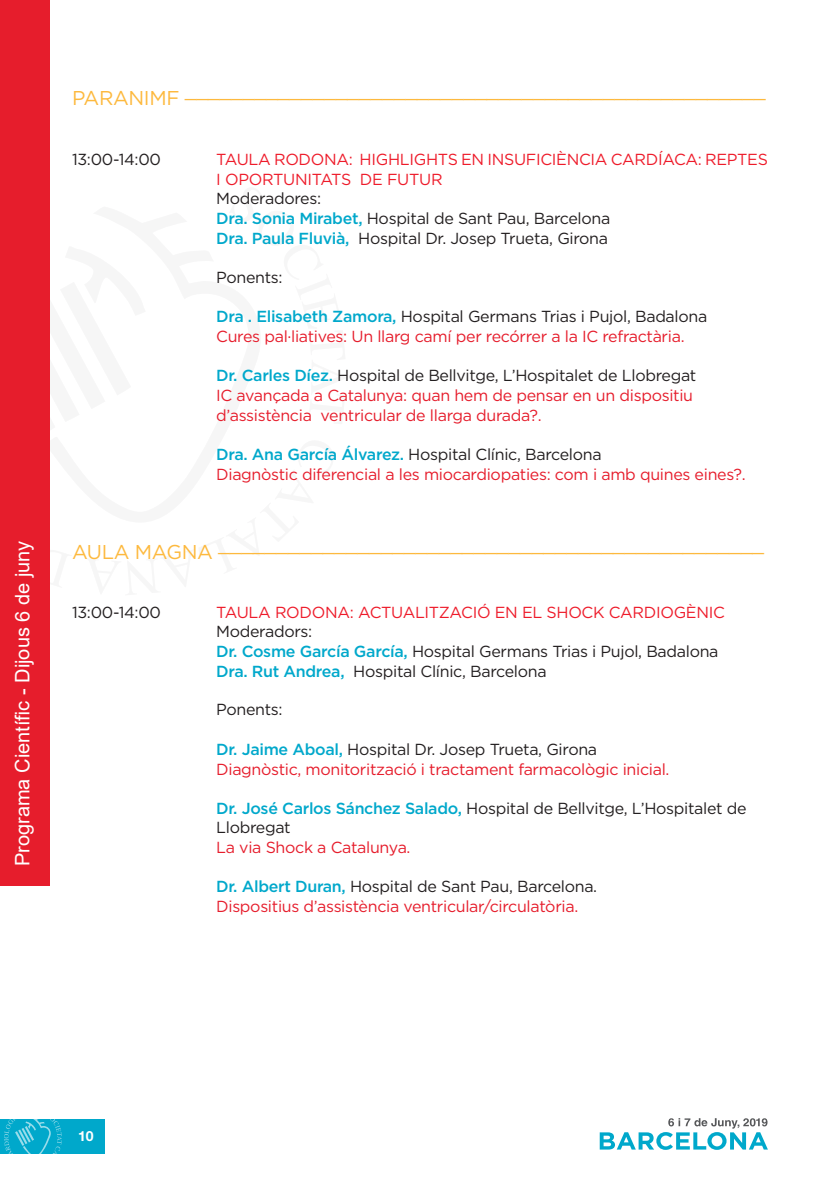
<style>
.page{position:relative;width:840px;height:1191px;background:#fff}
.page>*{position:absolute;margin:0;border:0;box-sizing:border-box;transform-origin:0 0}
.t1{font:20px "Gotham";letter-spacing:-.02em;color:#fdb93e}
.t2{font:20px "Arial";color:#fff}
.t3{font:16px/20px "Gotham";letter-spacing:-.02em;color:#e61d2c}
.t4{font:16px/20px "Gotham";letter-spacing:-.02em;color:#231f20}
.t5{font:16px/20px "Gotham";letter-spacing:-.02em;color:#ee1b2a}
.t6{font:700 14px "Helvetica Neue LT Std";color:#fff}
.s1{font-weight:500;color:#00a8cb}
.s2{color:#231f20}
</style>
<div class="page">
<div style="left:0;top:1119px;width:104px;height:34px;background:#00a8cb"></div>
<svg style="left:4px;top:1119px;width:58px;height:35px"></svg>
<svg style="left:599px;top:1118px;width:168px;height:31px"></svg>
<div style="left:0;top:0;width:49px;height:885px;background:#e61d2c"></div>
<p class="t2" style="left:9px;top:866px;width:327px;rotate:-90deg">Programa Científic - Dijous 6 de juny</p>
<p class="t1" style="left:72px;top:77px;width:694px">PARANIMF __________________________________________________</p>
<p class="t4" style="left:72px;top:149px;width:90px">13:00-14:00</p>
<p class="t5" style="left:216px;top:149px;width:553px">TAULA RODONA: HIGHLIGHTS EN INSUFICIÈNCIA CARDÍACA: REPTES<br>I OPORTUNITATS DE FUTUR</p>
<p class="t4" style="left:216px;top:188px;width:395px">Moderadores:<br><span class="s1">Dra. Sonia Mirabet,</span> Hospital de Sant Pau, Barcelona<br><span class="s1">Dra. Paula Fluvià,</span> Hospital Dr. Josep Trueta, Girona</p>
<p class="t4" style="left:216px;top:266px;width:68px">Ponents:</p>
<p class="t3" style="left:216px;top:306px;width:492px"><span class="s1">Dra . Elisabeth Zamora,</span> <span class="s2">Hospital Germans Trias i Pujol, Badalona<br></span>Cures pal·liatives: Un llarg camí per recórrer a la IC refractària.</p>
<p class="t3" style="left:216px;top:365px;width:481px"><span class="s1">Dr. Carles Díez.</span> <span class="s2">Hospital de Bellvitge, L’Hospitalet de Llobregat<br></span>IC avançada a Catalunya: quan hem de pensar en un dispositiu d’assistència ventricular de llarga durada?.</p>
<p class="t3" style="left:216px;top:444px;width:530px"><span class="s1">Dra. Ana García Álvarez.</span> <span class="s2">Hospital Clínic, Barcelona<br></span>Diagnòstic diferencial a les miocardiopaties: com i amb quines eines?.</p>
<p class="t1" style="left:72px;top:531px;width:693px">AULA MAGNA _______________________________________________</p>
<p class="t4" style="left:72px;top:602px;width:90px">13:00-14:00</p>
<p class="t5" style="left:216px;top:602px;width:510px">TAULA RODONA: ACTUALITZACIÓ EN EL SHOCK CARDIOGÈNIC</p>
<p class="t4" style="left:216px;top:621px;width:503px">Moderadors:<br><span class="s1">Dr. Cosme García García,</span> Hospital Germans Trias i Pujol, Badalona<br><span class="s1">Dra. Rut Andrea,</span> Hospital Clínic, Barcelona</p>
<p class="t4" style="left:216px;top:699px;width:68px">Ponents:</p>
<p class="t3" style="left:216px;top:738px;width:454px"><span class="s1">Dr. Jaime Aboal,</span> <span class="s2">Hospital Dr. Josep Trueta, Girona<br></span>Diagnòstic, monitorització i tractament farmacològic inicial.</p>
<p class="t4" style="left:216px;top:798px;width:531px;line-height:19.2px"><span class="s1">Dr. José Carlos Sánchez Salado,</span> Hospital de Bellvitge, L’Hospitalet de<br>Llobregat</p>
<p class="t3" style="left:216px;top:837px;width:196px">La via Shock a Catalunya.</p>
<p class="t3" style="left:216px;top:876px;width:382px"><span class="s1">Dr. Albert Duran,</span> <span class="s2">Hospital de Sant Pau, Barcelona.<br></span>Dispositius d’assistència ventricular/circulatòria.</p>
<p class="t6" style="left:78px;top:1127px;width:17px">10</p>
</div>
